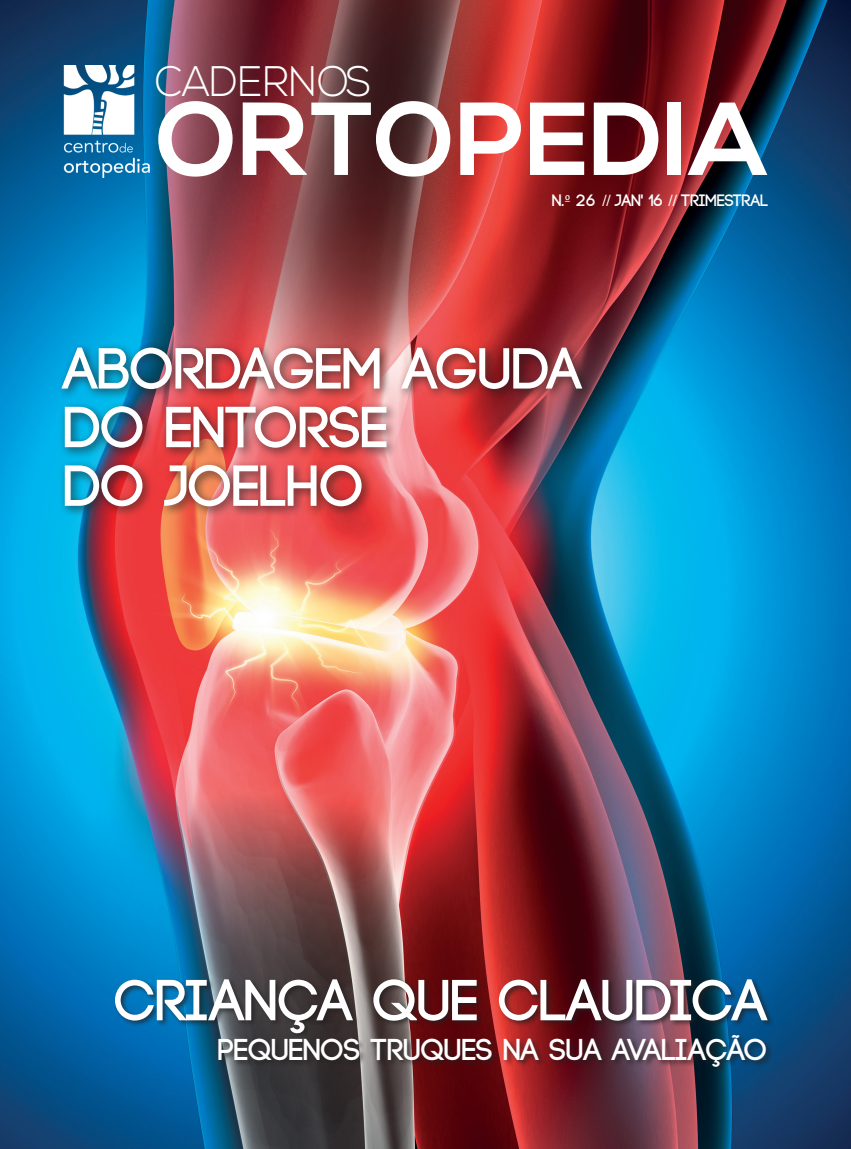
<style>
.page{position:relative;width:851px;height:1149px;background:#fff}
.page>*{position:absolute;margin:0;border:0;box-sizing:border-box;transform-origin:0 0}
.t1{font:700 103.35px "Nexa";color:#fff}
.t2{font:700 57.75px/58.7px "Code";color:#fff}
.t3{font:300 42.6px "Nexa";color:#fff;scale:.94 1}
.t4{font:700 30.15px "Code";color:#fff}
.t5{font:700 16.5px "Code";color:#fff}
.s1{font-family:"Satero Sans LT Pro";font-weight:300}
</style>
<div class="page">
<img style="left:0;top:0;width:850px;height:1148px">
<img style="left:64px;top:65px;width:86px;height:113px">
<div style="left:56px;top:341px;width:537px;height:176px;background:#231f20;opacity:.75"></div>
<div style="left:113px;top:977px;width:661px;height:97px;background:#231f20;opacity:.7"></div>
<p class="t3" style="left:155px;top:57px;width:231px">CADERNOS</p>
<h1 class="t1" style="left:156px;top:80px;width:612px">ORTOPEDIA</h1>
<p class="t5" style="left:552px;top:192px;width:217px">N.<span class="s1">º</span> 26 <span class="s1">//</span> JAN' 16 <span class="s1">//</span> TRIMESTRAL</p>
<p class="t2" style="left:64px;top:341px;width:519px">ABORDAGEM AGUDA<br>DO ENTORSE<br>DO JOELHO</p>
<p class="t2" style="left:115px;top:972px;width:654px">CRIANÇA QUE CLAUDICA</p>
<p class="t4" style="left:218px;top:1034px;width:443px">PEQUENOS TRUQUES NA SUA AVALIA</p>
<p class="t4" style="left:706px;top:1034px;width:63px">ÇÃO</p>
</div>
